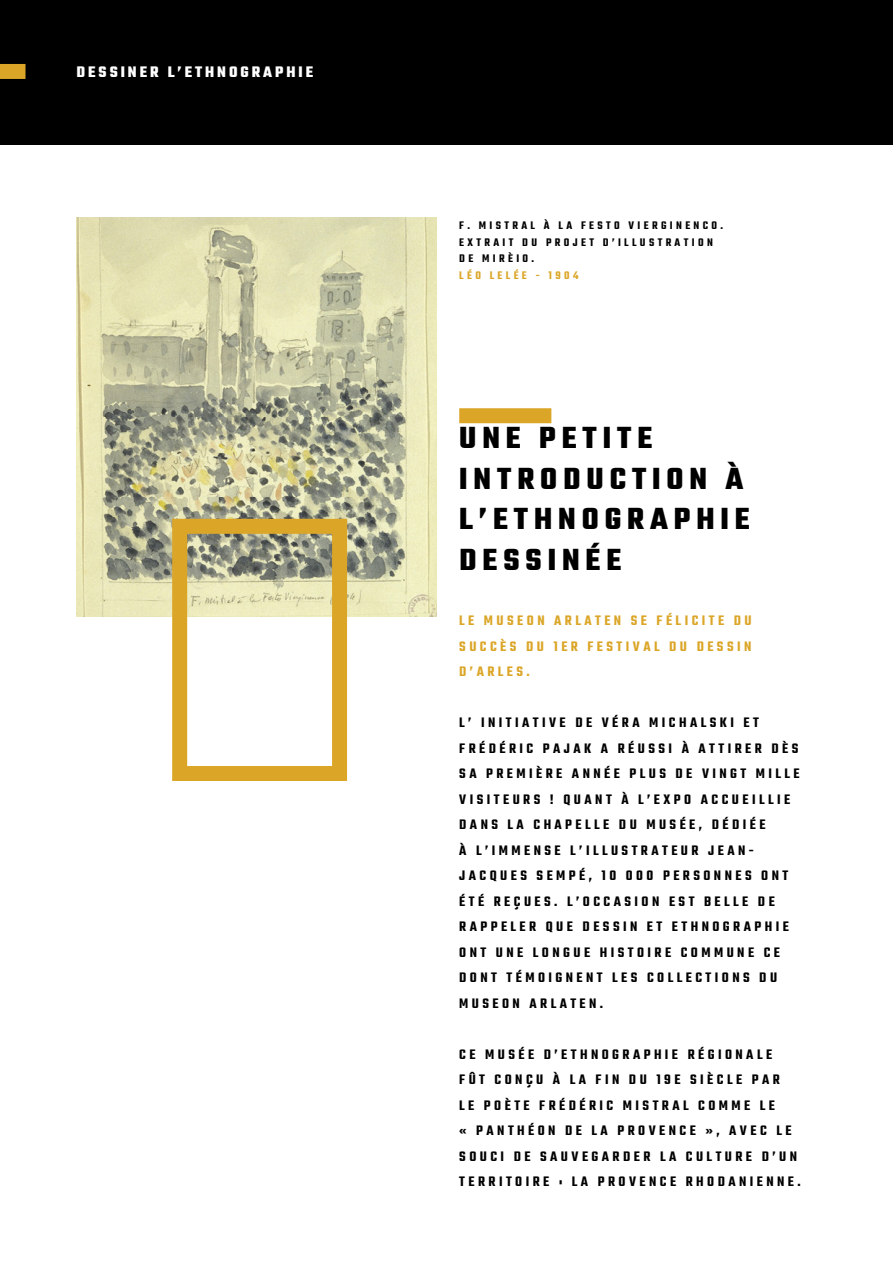
<style>
.page{position:relative;width:893px;height:1263px;background:#fff}
.page>*{position:absolute;margin:0;border:0;box-sizing:border-box;transform-origin:0 0}
.t1{font:700 33px/40.5px "Teko";letter-spacing:.18em;color:#000}
.t2{font:700 16.5px "Teko";letter-spacing:.18em;color:#fff}
.t3{font:600 15px/25.5px "Teko";letter-spacing:.23em;color:#000}
.t4{font:600 15px/25.5px "Teko";letter-spacing:.23em;color:#dba628;text-align:justify}
.t5{font:600 12px/16.5px "Teko";letter-spacing:.28em;color:#000}
.t6{font:600 12px "Teko";letter-spacing:.28em;color:#dba628}
</style>
<div class="page">
<div style="left:0;top:0;width:893px;height:145px;background:#000"></div>
<img style="left:77px;top:218px;width:359px;height:398px">
<div style="left:0;top:64px;width:26px;height:15px;background:#dba628"></div>
<div style="left:172px;top:519px;width:175px;height:262px;border:15px solid #dba628"></div>
<div style="left:459px;top:408px;width:92px;height:15px;background:#dba628"></div>
<p class="t2" style="left:77px;top:61px;width:238px">DESSINER L’ETHNOGRAPHIE</p>
<p class="t5" style="left:459px;top:218px;width:265px">F. MISTRAL À LA FESTO VIERGINENCO.<br>EXTRAIT DU PROJET D’ILLUSTRATION<br>DE MIRÈIO.</p>
<p class="t6" style="left:459px;top:268px;width:121px">LÉO LELÉE - 1904</p>
<h1 class="t1" style="left:459px;top:420px;width:292px">UNE PETITE<br>INTRODUCTION À<br>L’ETHNOGRAPHIE<br>DESSINÉE</h1>
<p class="t4" style="left:459px;top:609px;width:294px">LE MUSEON ARLATEN SE FÉLICITE DU SUCCÈS DU 1ER FESTIVAL DU DESSIN D’ARLES.</p>
<p class="t3" style="left:459px;top:711px;width:342px">L’ INITIATIVE DE VÉRA MICHALSKI ET FRÉDÉRIC PAJAK A RÉUSSI À ATTIRER DÈS SA PREMIÈRE ANNÉE PLUS DE VINGT MILLE VISITEURS ! QUANT À L’EXPO ACCUEILLIE DANS LA CHAPELLE DU MUSÉE, DÉDIÉE<br>À L’IMMENSE L’ILLUSTRATEUR JEAN-JACQUES SEMPÉ, 10 000 PERSONNES ONT ÉTÉ REÇUES. L’OCCASION EST BELLE DE RAPPELER QUE DESSIN ET ETHNOGRAPHIE ONT UNE LONGUE HISTOIRE COMMUNE CE DONT TÉMOIGNENT LES COLLECTIONS DU MUSEON ARLATEN.</p>
<p class="t3" style="left:459px;top:1042px;width:343px">CE MUSÉE D’ETHNOGRAPHIE RÉGIONALE FÛT CONÇU À LA FIN DU 19E SIÈCLE PAR<br>LE POÈTE FRÉDÉRIC MISTRAL COMME LE<br>« PANTHÉON DE LA PROVENCE », AVEC LE SOUCI DE SAUVEGARDER LA CULTURE D’UN TERRITOIRE : LA PROVENCE RHODANIENNE.</p>
</div>
